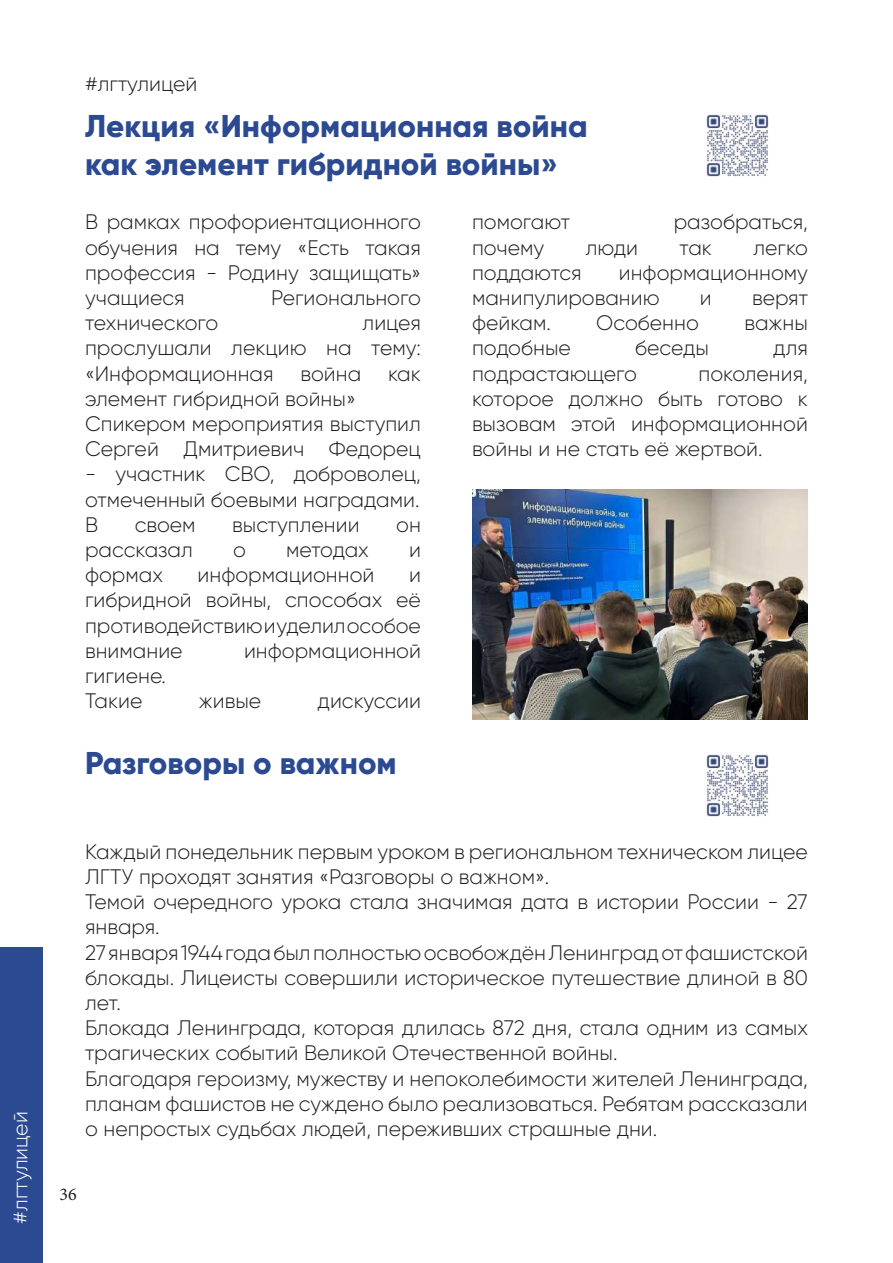
<style>
.page{position:relative;width:893px;height:1263px;background:#fff}
.page>*{position:absolute;margin:0;border:0;box-sizing:border-box;transform-origin:0 0}
.t1{font:800 31.5px/37.8px "Gilroy";color:#2c4a91}
.t2{font:300 21px/25.2px "Gilroy";color:#231f20;text-align:justify}
.t3{font:300 21px "Gilroy";color:#fff}
.t4{font:300 21px "Gilroy";letter-spacing:-.02em;color:#231f20}
.t5{font:18px "Minion Pro";color:#231f20}
</style>
<div class="page">
<div style="left:0;top:947px;width:43px;height:316px;background:#2c4a91"></div>
<img style="left:472px;top:489px;width:336px;height:230px">
<img style="left:706px;top:112px;width:63px;height:65px">
<img style="left:706px;top:753px;width:63px;height:64px">
<p class="t3" style="left:7px;top:1224px;width:114px;rotate:-90deg">#лгтулицей</p>
<p class="t2" style="left:85px;top:71px;width:114px">#лгтулицей</p>
<h1 class="t1" style="left:85px;top:107px;width:504px">Лекция «Информационная война как элемент гибридной войны»</h1>
<p class="t2" style="left:85px;top:209px;width:337px">В рамках профориентационного обучения на тему «Есть такая профессия - Родину защищать» учащиеся</p>
<p class="t2" style="left:271px;top:285px;width:151px">Регионального</p>
<p class="t2" style="left:85px;top:310px;width:135px">технического</p>
<p class="t2" style="left:85px;top:310px;width:337px;text-indent:278px">лицея прослушали лекцию на тему: «Информационная</p>
<p class="t2" style="left:300px;top:360px;width:62px">война</p>
<p class="t2" style="left:388px;top:360px;width:34px">как</p>
<p class="t2" style="left:85px;top:386px;width:337px;text-align:left">элемент гибридной войны»<br>Спикером мероприятия выступил<br>Сергей Дмитриевич Федорец</p>
<p class="t2" style="left:85px;top:461px;width:337px">- участник СВО, доброволец, отмеченный боевыми наградами.<br>В</p>
<p class="t2" style="left:135px;top:512px;width:63px">своем</p>
<p class="t2" style="left:232px;top:512px;width:129px">выступлении</p>
<p class="t2" style="left:396px;top:512px;width:26px">он</p>
<p class="t2" style="left:85px;top:537px;width:109px">рассказал</p>
<p class="t2" style="left:233px;top:537px;width:14px">о</p>
<p class="t4" style="left:286px;top:537px;width:84px">методах</p>
<p class="t2" style="left:409px;top:537px;width:13px">и</p>
<p class="t2" style="left:85px;top:562px;width:80px">формах</p>
<p class="t2" style="left:198px;top:562px;width:178px">информационной</p>
<p class="t2" style="left:85px;top:562px;width:337px;text-indent:324px">и гибридной войны, способах её противодействию и уделил особое внимание</p>
<p class="t2" style="left:244px;top:638px;width:178px">информационной</p>
<p class="t2" style="left:85px;top:663px;width:82px">гигиене.<br>Такие</p>
<p class="t2" style="left:199px;top:688px;width:64px">живые</p>
<p class="t2" style="left:318px;top:688px;width:105px">дискуссии</p>
<h1 class="t1" style="left:85px;top:743px;width:313px">Разговоры о важном</h1>
<p class="t2" style="left:472px;top:209px;width:100px">помогают</p>
<p class="t2" style="left:674px;top:209px;width:136px">разобраться,</p>
<p class="t2" style="left:472px;top:234px;width:74px">почему</p>
<p class="t2" style="left:586px;top:234px;width:54px">люди</p>
<p class="t2" style="left:679px;top:234px;width:34px">так</p>
<p class="t2" style="left:753px;top:234px;width:56px">легко</p>
<p class="t2" style="left:472px;top:260px;width:111px">поддаются</p>
<p class="t2" style="left:472px;top:260px;width:337px;text-indent:147px">информационному манипулированию</p>
<p class="t2" style="left:700px;top:285px;width:13px">и</p>
<p class="t2" style="left:752px;top:285px;width:57px">верят</p>
<p class="t2" style="left:472px;top:310px;width:80px">фейкам.</p>
<p class="t2" style="left:596px;top:310px;width:104px">Особенно</p>
<p class="t2" style="left:744px;top:310px;width:65px">важны</p>
<p class="t2" style="left:472px;top:335px;width:100px">подобные</p>
<p class="t2" style="left:635px;top:335px;width:75px">беседы</p>
<p class="t2" style="left:773px;top:335px;width:36px">для</p>
<p class="t2" style="left:472px;top:360px;width:167px">подрастающего</p>
<p class="t2" style="left:472px;top:360px;width:337px;text-indent:227px">поколения, которое должно быть готово к вызовам этой информационной войны и не стать её жертвой.</p>
<p class="t2" style="left:85px;top:839px;width:724px;text-align:left">Каждый понедельник первым уроком в региональном техническом лицее ЛГТУ проходят занятия «Разговоры о важном».<br>Темой очередного урока стала значимая дата в истории России - 27 января.<br>27 января 1944 года был полностью освобождён Ленинград от фашистской блокады. Лицеисты совершили историческое путешествие длиной в 80 лет.<br>Блокада Ленинграда, которая длилась 872 дня, стала одним из самых трагических событий Великой Отечественной войны.<br>Благодаря героизму, мужеству и непоколебимости жителей Ленинграда, планам фашистов не суждено было реализоваться. Ребятам рассказали о непростых судьбах людей, переживших страшные дни.</p>
<p class="t5" style="left:60px;top:1182px;width:19px">36</p>
</div>
